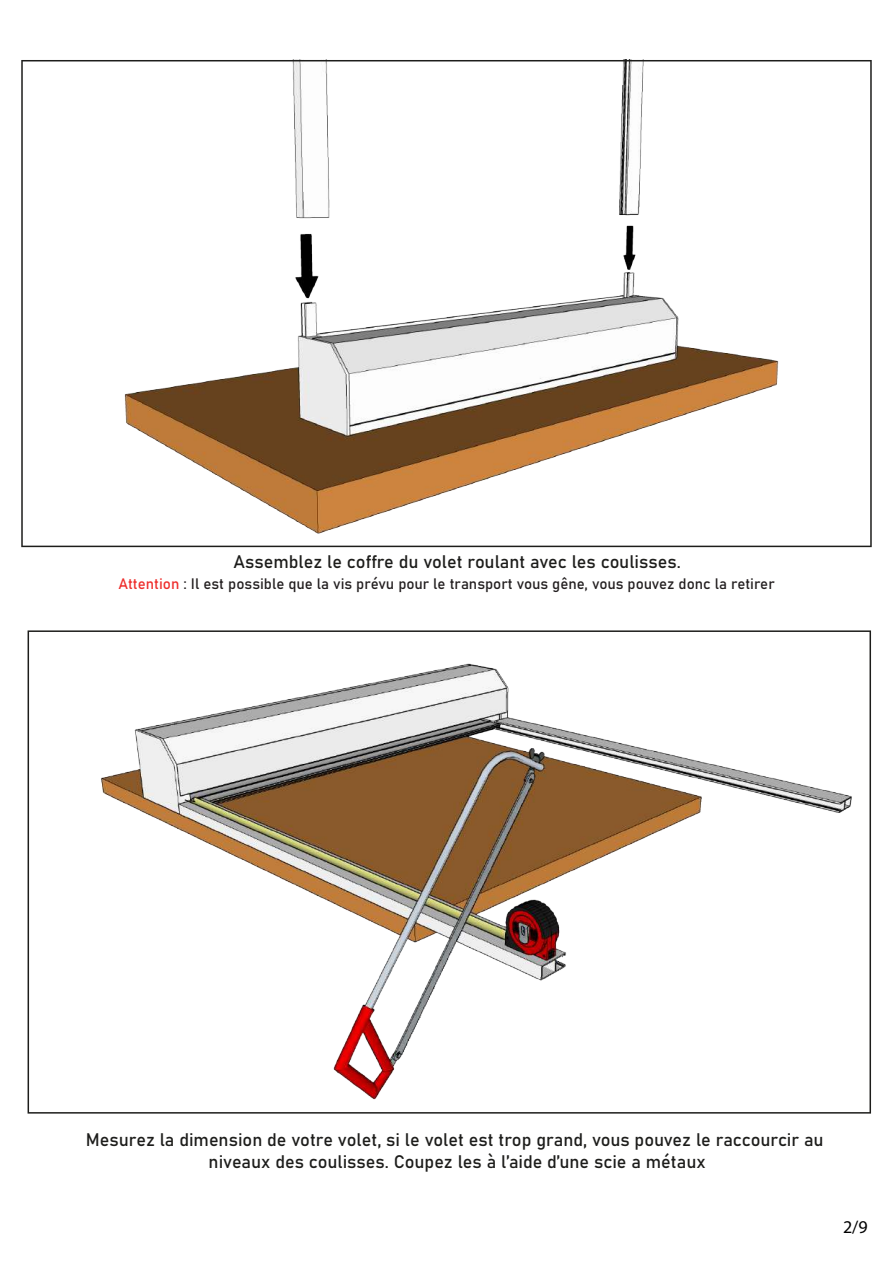
<style>
.page{position:relative;width:893px;height:1263px;background:#fff}
.page>*{position:absolute;margin:0;border:0;box-sizing:border-box;transform-origin:0 0}
.t1{font:18px/21.6px "Bahnschrift";color:#1d1d1b;text-align:center}
.t2{font:18px "Myriad Pro";color:#000}
.t3{font:15px "Bahnschrift";color:#231f20}
.s1{color:#ee2f2d}
</style>
<div class="page">
<svg style="left:21px;top:60px;width:851px;height:487px"></svg>
<img style="left:27px;top:630px;width:844px;height:483px">
<p class="t1" style="left:233px;top:550px;width:449px">Assemblez le coffre du volet roulant avec les coulisses.</p>
<p class="t3" style="left:118px;top:572px;width:658px"><span class="s1">Attention</span> : Il est possible que la vis prévu pour le transport vous gêne, vous pouvez donc la retirer</p>
<p class="t1" style="left:86px;top:1128px;width:739px">Mesurez la dimension de votre volet, si le volet est trop grand, vous pouvez le raccourcir au niveaux des coulisses. Coupez les à l’aide d’une scie a métaux</p>
<p class="t2" style="left:843px;top:1216px;width:26px">2/9</p>
</div>
